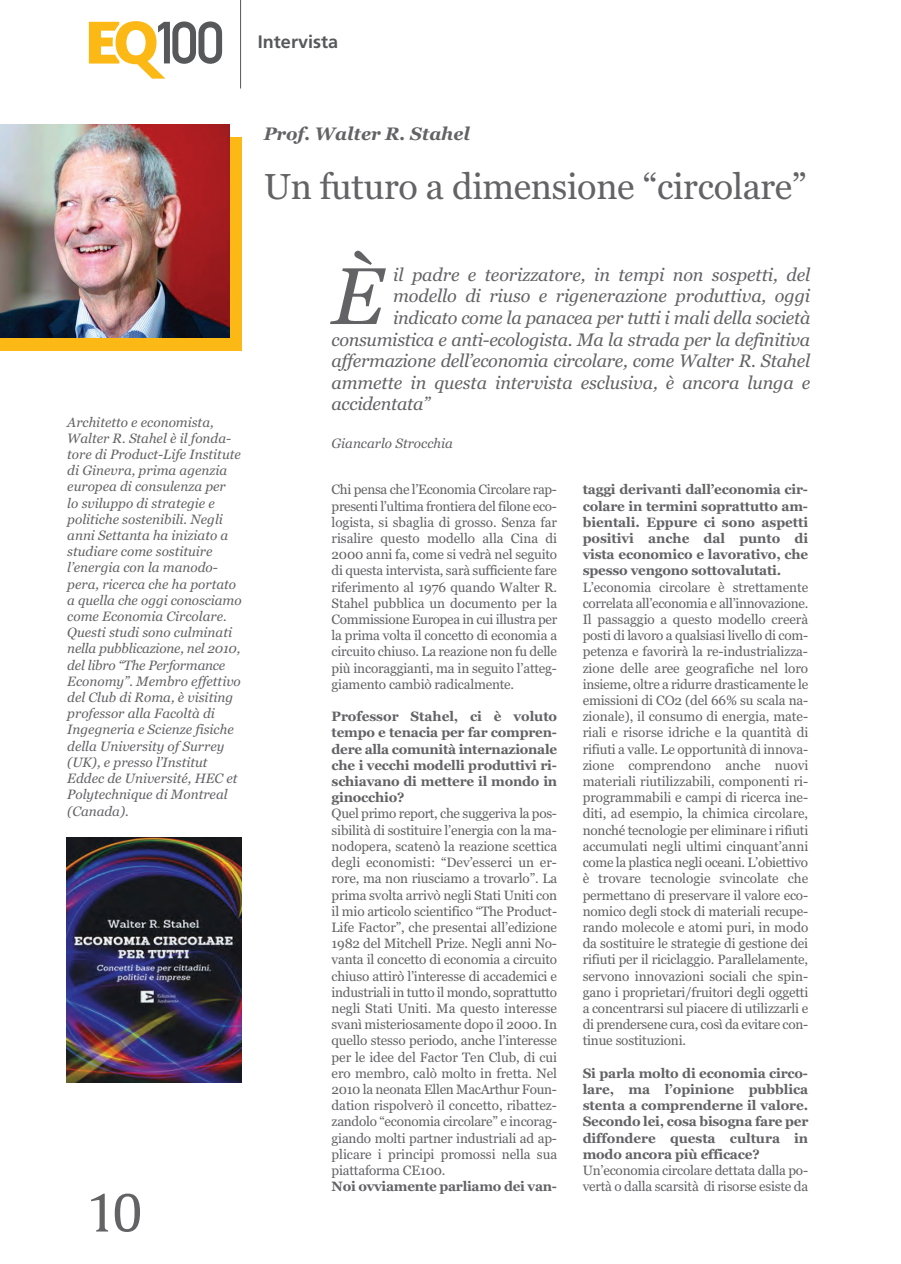
<style>
.page{position:relative;width:901px;height:1264px;background:#fff}
.page>*{position:absolute;margin:0;border:0;box-sizing:border-box;transform-origin:0 0}
.t1{font:italic 80.25px "Georgia";color:#636366}
.t2{font:51px "Gulliver";color:#636366}
.t3{font:36px "Georgia";letter-spacing:-.01em;color:#636366}
.t4{font:italic 18px "Georgia";letter-spacing:-.015em;color:#636366}
.t5{font:italic 700 18px "Georgia";color:#636366}
.t6{font:700 18px "Frutiger";color:#57585a}
.t7{font:13.5px/16.2px "Georgia";letter-spacing:-.015em;color:#636366;text-align:justify}
.t8{font:italic 13.5px/16.2px "Georgia";color:#636366}
.t9{font:700 13.5px/16.2px "Georgia";letter-spacing:-.015em;color:#636366;text-align:justify}
</style>
<div class="page">
<div style="left:0;top:137px;width:242px;height:214px;background:#fcb814"></div>
<img style="left:0;top:124px;width:229px;height:214px">
<img style="left:67px;top:837px;width:174px;height:245px">
<svg style="left:89px;top:21px;width:133px;height:58px"></svg>
<hr style="left:240px;top:0;width:1px;height:88px;background:#57585a">
<h3 class="t6" style="left:258px;top:35px;width:82px">Intervista</h3>
<p class="t8" style="left:67px;top:414px;width:176px">Architetto e economista,<br>Walter R. Stahel è il fonda&shy;tore di Product-Life Institute di Ginevra, prima agenzia europea di consulenza per<br>lo sviluppo di strategie e politiche sostenibili. Negli anni Settanta ha iniziato a studiare come sostituire l’energia con la manodo&shy;pera, ricerca che ha portato a quella che oggi conosciamo come Economia Circolare.<br>Questi studi sono culminati nella pubblicazione, nel 2010, del libro “The Performance<br>Economy”. Membro effettivo del Club di Roma, è visiting professor alla Facoltà di<br>Ingegneria e Scienze fisiche della University of Surrey (UK), e presso l’Institut<br>Eddec de Université, HEC et<br>Polytechnique di Montreal (Canada).</p>
<h2 class="t2" style="left:86px;top:1184px;width:57px">10</h2>
<h3 class="t5" style="left:264px;top:123px;width:207px">Prof. Walter R. Stahel</h3>
<h3 class="t3" style="left:264px;top:165px;width:544px">Un futuro a dimensione “circolare”</h3>
<h1 class="t1" style="left:331px;top:249px;width:54px">È</h1>
<h3 class="t4" style="left:393px;top:264px;width:418px">il padre e teorizzatore, in tempi non sospetti, del</h3>
<h3 class="t4" style="left:393px;top:286px;width:418px">modello di riuso e rigenerazione produttiva, oggi</h3>
<h3 class="t4" style="left:393px;top:307px;width:418px">indicato come la panacea per tutti i mali della società</h3>
<h3 class="t4" style="left:331px;top:329px;width:480px">consumistica e anti-ecologista. Ma la strada per la definitiva</h3>
<h3 class="t4" style="left:331px;top:350px;width:480px">affermazione dell’economia circolare, come Walter R. Stahel</h3>
<h3 class="t4" style="left:331px;top:372px;width:480px">ammette in questa intervista esclusiva, è ancora lunga e</h3>
<h3 class="t4" style="left:331px;top:394px;width:100px">accidentata”</h3>
<p class="t8" style="left:331px;top:435px;width:123px">Giancarlo Strocchia</p>
<p class="t7" style="left:331px;top:481px;width:227px">Chi pensa che l’Economia Circolare rap&shy;presenti l’ultima frontiera del filone eco&shy;logista, si sbaglia di grosso. Senza far risalire questo modello alla Cina di 2000 anni fa, come si vedrà nel seguito di questa intervista, sarà sufficiente fare riferimento al 1976 quando Walter R.<br>Stahel pubblica un documento per la Commissione Europea in cui illustra per la prima volta il concetto di economia a circuito chiuso. La reazione non fu delle più incoraggianti, ma in seguito l’atteg&shy;giamento cambiò radicalmente.</p>
<p class="t9" style="left:331px;top:708px;width:227px">Professor Stahel, ci è voluto tempo e tenacia per far compren&shy;dere alla comunità internazionale che i vecchi modelli produttivi ri&shy;schiavano di mettere il mondo in ginocchio?</p>
<p class="t7" style="left:331px;top:805px;width:227px">Quel primo report, che suggeriva la pos&shy;sibilità di sostituire l’energia con la ma&shy;nodopera, scatenò la reazione scettica degli economisti: “Dev’esserci un er&shy;rore, ma non riusciamo a trovarlo”. La prima svolta arrivò negli Stati Uniti con il mio articolo scientifico “The Product-Life Factor”, che presentai all’edizione 1982 del Mitchell Prize. Negli anni No&shy;vanta il concetto di economia a circuito chiuso attirò l’interesse di accademici e industriali in tutto il mondo, soprattutto negli Stati Uniti. Ma questo interesse svanì misteriosamente dopo il 2000. In quello stesso periodo, anche l’interesse per le idee del Factor Ten Club, di cui ero membro, calò molto in fretta. Nel 2010 la neonata Ellen MacArthur Foun&shy;dation rispolverò il concetto, ribattez&shy;zandolo “economia circolare” e incorag&shy;giando molti partner industriali ad ap&shy;plicare i principi promossi nella sua piattaforma CE100.</p>
<p class="t9" style="left:331px;top:1178px;width:227px">Noi ovviamente parliamo dei van-</p>
<p class="t9" style="left:582px;top:481px;width:227px">taggi derivanti dall’economia cir&shy;colare in termini soprattutto am&shy;bientali. Eppure ci sono aspetti positivi anche dal punto di vista economico e lavorativo, che spesso vengono sottovalutati.</p>
<p class="t7" style="left:582px;top:579px;width:227px">L’economia circolare è strettamente correlata all’economia e all’innovazione.<br>Il passaggio a questo modello creerà posti di lavoro a qualsiasi livello di com&shy;petenza e favorirà la re-industrializza&shy;zione delle aree geografiche nel loro insieme, oltre a ridurre drasticamente le emissioni di CO2 (del 66% su scala na&shy;zionale), il consumo di energia, mate&shy;riali e risorse idriche e la quantità di rifiuti a valle. Le opportunità di innova&shy;zione comprendono anche nuovi materiali riutilizzabili, componenti ri&shy;programmabili e campi di ricerca ine&shy;diti, ad esempio, la chimica circolare, nonché tecnologie per eliminare i rifiuti accumulati negli ultimi cinquant’anni come la plastica negli oceani. L’obiettivo è trovare tecnologie svincolate che permettano di preservare il valore eco&shy;nomico degli stock di materiali recupe&shy;rando molecole e atomi puri, in modo da sostituire le strategie di gestione dei rifiuti per il riciclaggio. Parallelamente, servono innovazioni sociali che spin&shy;gano i proprietari/fruitori degli oggetti a concentrarsi sul piacere di utilizzarli e di prendersene cura, così da evitare con&shy;tinue sostituzioni.</p>
<p class="t9" style="left:582px;top:1065px;width:227px">Si parla molto di economia circo&shy;lare, ma l’opinione pubblica stenta a comprenderne il valore.<br>Secondo lei, cosa bisogna fare per diffondere questa cultura in modo ancora più efficace?</p>
<p class="t7" style="left:582px;top:1162px;width:227px">Un’economia circolare dettata dalla po&shy;vertà o dalla scarsità di risorse esiste da</p>
</div>
